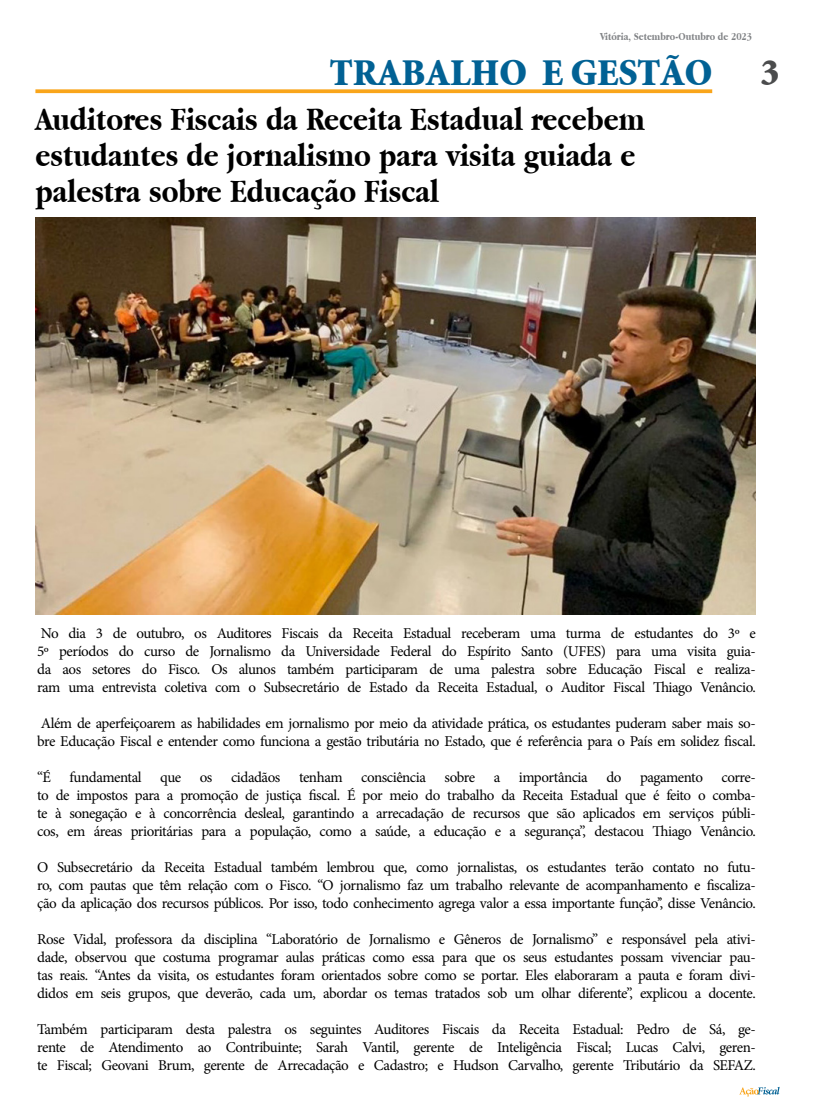
<style>
.page{position:relative;width:815px;height:1117px;background:#fff}
.page>*{position:absolute;margin:0;border:0;box-sizing:border-box;transform-origin:0 0}
.Capa_-_Chamadas{font:900 37.5px "Atlantix Black S Si";color:#016194}
.t1{font:900 37.5px "Atlantix Black S Si";color:#4b4c4d}
.t2{font:700 34.12px "Apple Garamond";color:#000}
.t3{font:15px/18px "Minion Pro";letter-spacing:-.03em;color:#000;text-align:justify}
.t4{font:15px "Apple Garamond";color:#808285}
.Publicado_em_por{font:700 11.25px "Apple Garamond";color:#808285}
</style>
<div class="page">
<svg style="left:35px;top:89px;width:677px;height:4px;background:#f9ad2f"></svg>
<svg style="left:739px;top:1086px;width:41px;height:10px"></svg>
<img style="left:36px;top:217px;width:720px;height:397px">
<p class="Publicado_em_por" style="left:600px;top:30px;width:154px">Vitória, Setembro-Outubro de 2023</p>
<p class="t4" style="left:625px;top:30px;width:156px">Vitória, Julho-Agosto de 2021</p>
<p class="Capa_-_Chamadas" style="left:330px;top:53px;width:384px">TRABALHO E GESTÃO</p>
<h1 class="t1" style="left:761px;top:53px;width:20px">3</h1>
<p class="t2" style="left:36px;top:100px;width:611px">Auditores Fiscais da Receita Estadual recebem</p>
<p class="t2" style="left:36px;top:136px;width:601px">estudantes de jornalismo para visita guiada e</p>
<p class="t2" style="left:36px;top:172px;width:405px">palestra sobre Educação Fiscal</p>
<p class="t3" style="left:37px;top:623px;width:720px">No dia 3 de outubro, os Auditores Fiscais da Receita Estadual receberam uma turma de estudantes do 3º e 5º períodos do curso de Jornalismo da Universidade Federal do Espírito Santo (UFES) para uma visita guia&shy;da aos setores do Fisco. Os alunos também participaram de uma palestra sobre Educação Fiscal e realiza&shy;ram uma entrevista coletiva com o Subsecretário de Estado da Receita Estadual, o Auditor Fiscal Thiago Venâncio.</p>
<p class="t3" style="left:37px;top:713px;width:720px">Além de aperfeiçoarem as habilidades em jornalismo por meio da atividade prática, os estudantes puderam saber mais so&shy;bre Educação Fiscal e entender como funciona a gestão tributária no Estado, que é referência para o País em solidez fiscal.</p>
<p class="t3" style="left:37px;top:767px;width:720px">“É fundamental que os cidadãos tenham consciência sobre a importância do pagamento corre&shy;to de impostos para a promoção de justiça fiscal. É por meio do trabalho da Receita Estadual que é feito o comba&shy;te à sonegação e à concorrência desleal, garantindo a arrecadação de recursos que são aplicados em serviços públi&shy;cos, em áreas prioritárias para a população, como a saúde, a educação e a segurança”, destacou Thiago Venâncio.</p>
<p class="t3" style="left:37px;top:857px;width:720px">O Subsecretário da Receita Estadual também lembrou que, como jornalistas, os estudantes terão contato no futu&shy;ro, com pautas que têm relação com o Fisco. “O jornalismo faz um trabalho relevante de acompanhamento e fiscaliza&shy;ção da aplicação dos recursos públicos. Por isso, todo conhecimento agrega valor a essa importante função’’, disse Venâncio.</p>
<p class="t3" style="left:37px;top:929px;width:720px">Rose Vidal, professora da disciplina “Laboratório de Jornalismo e Gêneros de Jornalismo” e responsável pela ativi&shy;dade, observou que costuma programar aulas práticas como essa para que os seus estudantes possam vivenciar pau&shy;tas reais. “Antes da visita, os estudantes foram orientados sobre como se portar. Eles elaboraram a pauta e foram divi&shy;didos em seis grupos, que deverão, cada um, abordar os temas tratados sob um olhar diferente”, explicou a docente.</p>
<p class="t3" style="left:37px;top:1019px;width:720px">Também participaram desta palestra os seguintes Auditores Fiscais da Receita Estadual: Pedro de Sá, ge&shy;rente de Atendimento ao Contribuinte; Sarah Vantil, gerente de Inteligência Fiscal; Lucas Calvi, geren&shy;te Fiscal; Geovani Brum, gerente de Arrecadação e Cadastro; e Hudson Carvalho, gerente Tributário da SEFAZ.</p>
</div>
